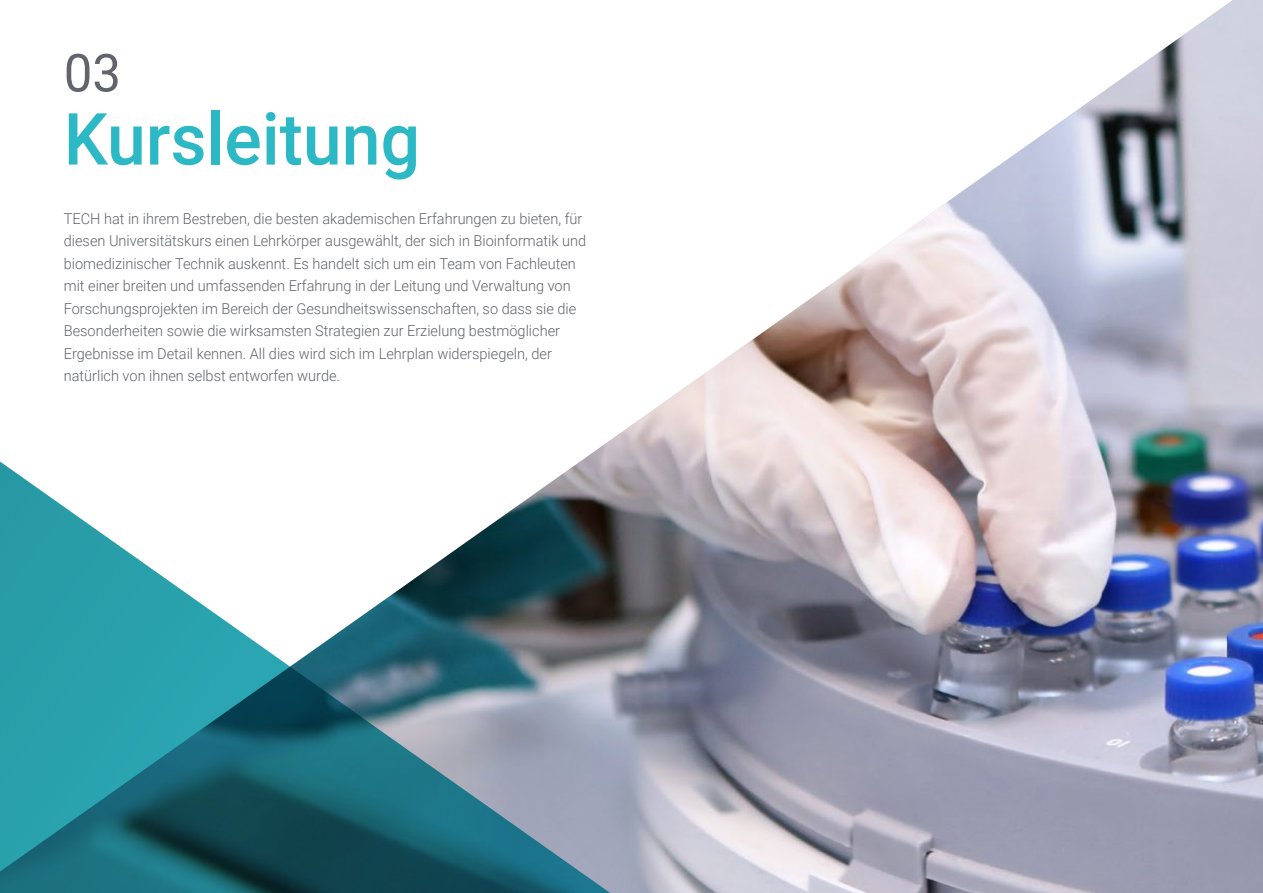
<style>
.page{position:relative;width:1263px;height:893px;background:#fff}
.page>*{position:absolute;margin:0;border:0;box-sizing:border-box;transform-origin:0 0}
.t1{font:500 72px "Roboto";color:#2db8c5}
.t2{font:52.5px "Roboto";color:#61646a}
.t3{font:300 15px/22.5px "Roboto";color:#61646a}
</style>
<div class="page">
<img style="left:602px;top:0;width:661px;height:893px">
<svg style="left:0;top:446px;width:640px;height:447px"></svg>
<h2 class="t2" style="left:64px;top:36px;width:59px">03</h2>
<h1 class="t1" style="left:64px;top:89px;width:358px">Kursleitung</h1>
<p class="t3" style="left:64px;top:207px;width:524px">TECH hat in ihrem Bestreben, die besten akademischen Erfahrungen zu bieten, für diesen Universitätskurs einen Lehrkörper ausgewählt, der sich in Bioinformatik und biomedizinischer Technik auskennt. Es handelt sich um ein Team von Fachleuten mit einer breiten und umfassenden Erfahrung in der Leitung und Verwaltung von Forschungsprojekten im Bereich der Gesundheitswissenschaften, so dass sie die Besonderheiten sowie die wirksamsten Strategien zur Erzielung bestmöglicher Ergebnisse im Detail kennen. All dies wird sich im Lehrplan widerspiegeln, der natürlich von ihnen selbst entworfen wurde.</p>
</div>
